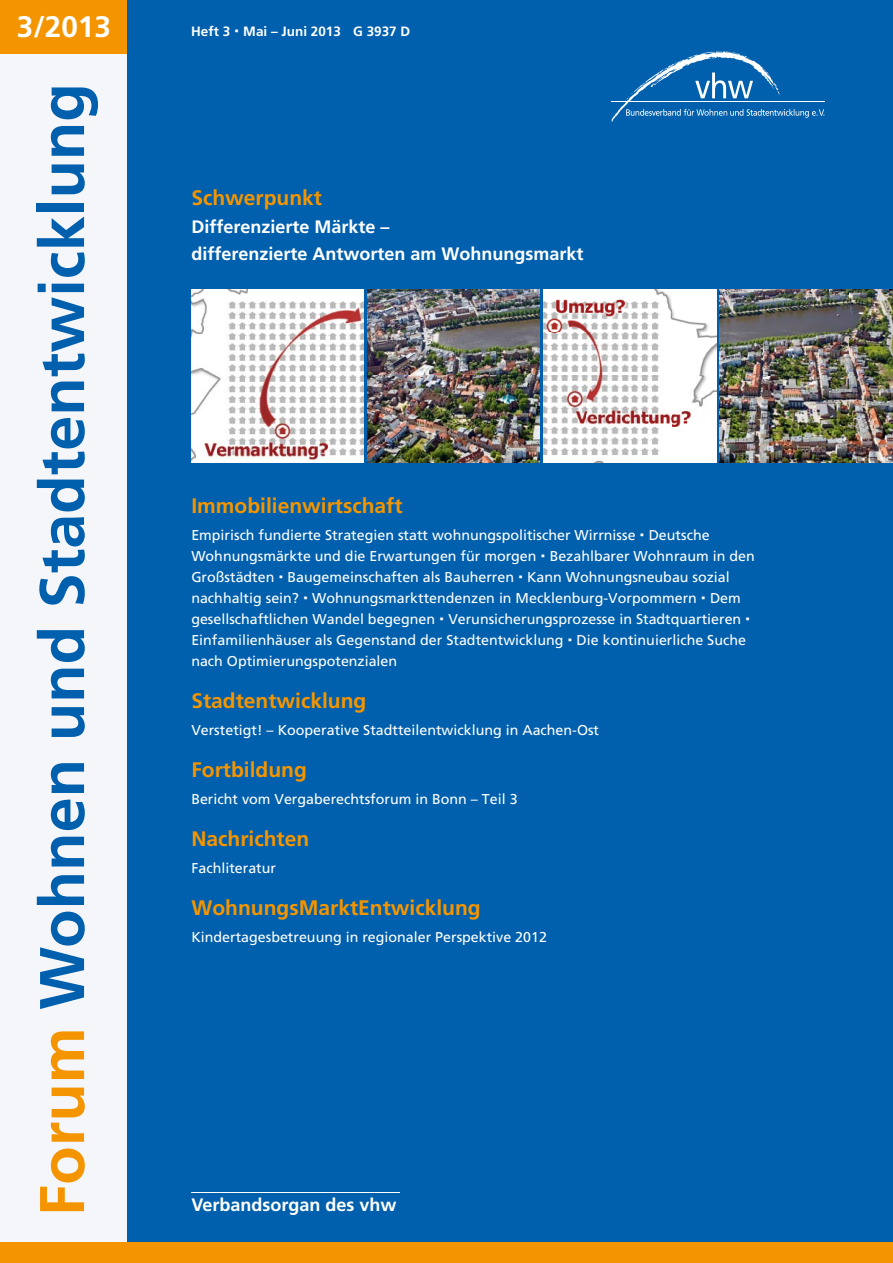
<style>
.page{position:relative;width:893px;height:1263px;background:#fff}
.page>*{position:absolute;margin:0;border:0;box-sizing:border-box;transform-origin:0 0}
.t1{font:700 63px "Frutiger";color:#0060ad}
.t2{font:700 29.7px "Frutiger";color:#fff}
.t3{font:700 21px "Frutiger CE";color:#f49500}
.t4{font:700 18px/27px "Frutiger CE";color:#fff}
.t5{font:700 18px "Frutiger";color:#fff}
.t6{font:14.25px/21px "Frutiger CE";color:#fff}
.t7{font:700 13.5px "Frutiger";color:#fff}
.s1{color:#f49500}
</style>
<div class="page">
<div style="left:0;top:0;width:151px;height:1263px;background:#f5f6f9"></div>
<div style="left:0;top:0;width:130px;height:53px;background:#f49500"></div>
<div style="left:127px;top:0;width:766px;height:1259px;background:#0060ad"></div>
<svg style="left:611px;top:51px;width:213px;height:71px"></svg>
<div style="left:0;top:1243px;width:893px;height:20px;background:#f49500"></div>
<hr style="left:191px;top:1192px;width:209px;height:1px;background:#fff">
<img style="left:587px;top:462px;width:43px;height:1px">
<img style="left:630px;top:462px;width:43px;height:1px">
<img style="left:673px;top:462px;width:43px;height:1px">
<img style="left:367px;top:290px;width:173px;height:172px">
<img style="left:720px;top:290px;width:173px;height:172px">
<img style="left:191px;top:290px;width:173px;height:172px">
<img style="left:544px;top:376px;width:43px;height:43px">
<img style="left:544px;top:290px;width:172px;height:86px">
<img style="left:587px;top:376px;width:129px;height:43px">
<img style="left:544px;top:419px;width:172px;height:43px">
<h2 class="t2" style="left:17px;top:9px;width:95px">3/2013</h2>
<h1 class="t1" style="left:25px;top:1216px;width:1134px;rotate:-90deg"><span class="s1">Forum</span> Wohnen und Stadtentwicklung</h1>
<p class="t7" style="left:191px;top:24px;width:221px">Heft 3 Mai – Juni 2013 G 3937 D</p>
<h3 class="t3" style="left:191px;top:185px;width:132px">Schwerpunkt</h3>
<p class="t4" style="left:191px;top:213px;width:394px">Differenzierte Märkte –<br>differenzierte Antworten am Wohnungsmarkt</p>
<h3 class="t3" style="left:191px;top:493px;width:213px">Immobilienwirtschaft</h3>
<p class="t6" style="left:191px;top:525px;width:565px">Empirisch fundierte Strategien statt wohnungspolitischer Wirrnisse Deutsche Wohnungsmärkte und die Erwartungen für morgen Bezahlbarer Wohnraum in den Großstädten Baugemeinschaften als Bauherren Kann Wohnungsneubau sozial nachhaltig sein? Wohnungsmarkttendenzen in Mecklenburg-Vorpommern Dem gesellschaftlichen Wandel begegnen Verunsicherungsprozesse in Stadtquartieren Einfamilienhäuser als Gegenstand der Stadtentwicklung Die kontinuierliche Suche nach Optimierungspotenzialen</p>
<h3 class="t3" style="left:191px;top:688px;width:177px">Stadtentwicklung</h3>
<p class="t6" style="left:191px;top:720px;width:409px">Verstetigt! – Kooperative Stadtteilentwicklung in Aachen-Ost</p>
<h3 class="t3" style="left:191px;top:757px;width:117px">Fortbildung</h3>
<p class="t6" style="left:191px;top:789px;width:328px">Bericht vom Vergaberechtsforum in Bonn – Teil 3</p>
<h3 class="t3" style="left:191px;top:826px;width:119px">Nachrichten</h3>
<p class="t6" style="left:191px;top:858px;width:86px">Fachliteratur</p>
<h3 class="t3" style="left:191px;top:895px;width:291px">WohnungsMarktEntwicklung</h3>
<p class="t6" style="left:191px;top:927px;width:357px">Kindertagesbetreuung in regionaler Perspektive 2012</p>
<p class="t5" style="left:191px;top:1194px;width:207px">Verbandsorgan des vhw</p>
</div>
